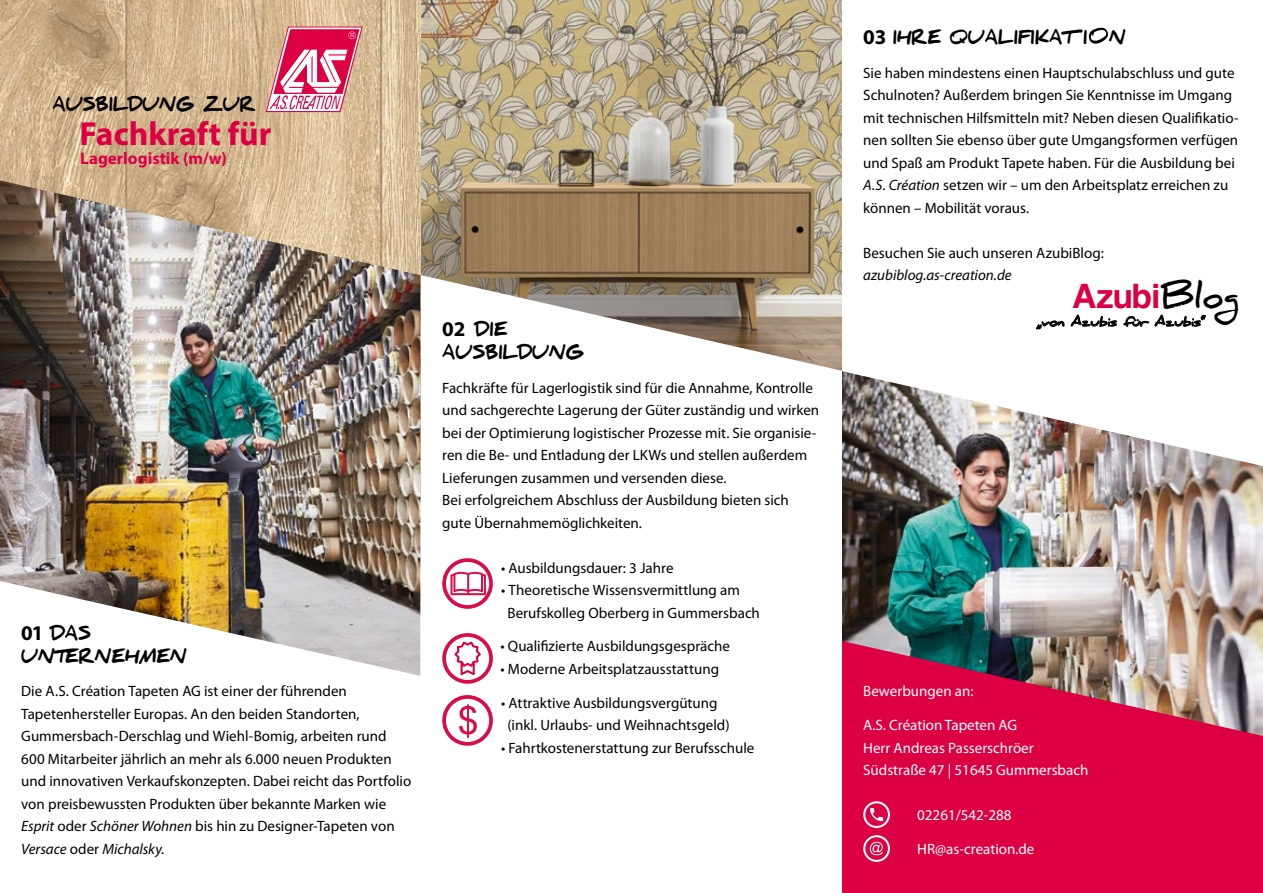
<style>
.page{position:relative;width:1263px;height:893px;background:#fff}
.page>*{position:absolute;margin:0;border:0;box-sizing:border-box;transform-origin:0 0}
.t1{font:700 33.75px "Helvetica";letter-spacing:-.025em;color:#dc0043}
.t2{font:700 33.45px "Myriad Pro";color:#dc0043}
.t3{font:700 16.95px "Myriad Pro";color:#dc0043}
.t4{font:900 16.5px/22.5px "Daniel";color:#000}
.t5{font:15px/22.5px "Myriad Pro";color:#000}
.t6{font:15px/22.5px "Myriad Pro";color:#fff}
.t7{font:italic 15px "Myriad Pro";color:#000}
.t8{font:700 13.05px "Daniel";color:#000}
.s1{font-family:"Myriad Pro";font-weight:700;font-size:21px}
.s2{font-style:italic}
.s3{font-family:"Daniel";color:#000}
</style>
<div class="page">
<img style="left:0;top:0;width:421px;height:499px">
<div style="left:842px;top:736px;width:421px;height:157px;background:#dc0043"></div>
<div style="left:863px;top:801px;width:27px;height:27px;border:2px solid #fff;border-radius:50%"></div>
<svg style="left:870px;top:794px;width:22px;height:27px"></svg>
<div style="left:863px;top:835px;width:27px;height:27px;border:2px solid #fff;border-radius:50%"></div>
<svg style="left:870px;top:840px;width:22px;height:20px"></svg>
<img style="left:0;top:180px;width:420px;height:496px">
<img style="left:842px;top:371px;width:421px;height:365px">
<img style="left:421px;top:0;width:421px;height:371px">
<svg style="left:1035px;top:314px;width:82px;height:16px"></svg>
<svg style="left:1123px;top:314px;width:83px;height:13px"></svg>
<svg style="left:1089px;top:28px;width:19px;height:16px"></svg>
<svg style="left:266px;top:27px;width:97px;height:85px"></svg>
<div style="left:442px;top:695px;width:51px;height:51px;border:4px solid #d90c45;border-radius:50%"></div>
<svg style="left:459px;top:704px;width:18px;height:34px"></svg>
<div style="left:442px;top:558px;width:51px;height:51px;border:4px solid #d90c45;border-radius:50%"></div>
<svg style="left:450px;top:572px;width:36px;height:23px"></svg>
<div style="left:442px;top:633px;width:51px;height:51px;border:4px solid #d90c45;border-radius:50%"></div>
<svg style="left:454px;top:641px;width:27px;height:34px"></svg>
<p class="t4" style="left:53px;top:94px;width:204px">AUSBILDUNG ZUR</p>
<h2 class="t2" style="left:80px;top:112px;width:193px">Fachkraft für</h2>
<p class="t3" style="left:80px;top:147px;width:148px">Lagerlogistik (m/w)</p>
<p class="t4" style="left:21px;top:623px;width:167px"><span class="s1">01</span> DAS<br>UNTERNEHMEN</p>
<p class="t5" style="left:21px;top:680px;width:392px">Die A.S. Création Tapeten AG ist einer der führenden Tapetenhersteller Europas. An den beiden Standorten, Gummersbach-Derschlag und Wiehl-Bomig, arbeiten rund 600 Mitarbeiter jährlich an mehr als 6.000 neuen Produkten und innovativen Verkaufskonzepten. Dabei reicht das Portfolio von preisbewussten Produkten über bekannte Marken wie <span class="s2">Esprit</span> oder <span class="s2">Schöner Wohnen</span> bis hin zu Designer-Tapeten von <span class="s2">Versace</span> oder <span class="s2">Michalsky.</span></p>
<p class="t4" style="left:442px;top:319px;width:143px"><span class="s1">02</span> DIE<br>AUSBILDUNG</p>
<p class="t5" style="left:442px;top:377px;width:378px">Fachkräfte für Lagerlogistik sind für die Annahme, Kontrolle und sachgerechte Lagerung der Güter zuständig und wirken bei der Optimierung logistischer Prozesse mit. Sie organisie&shy;ren die Be- und Entladung der LKWs und stellen außerdem Lieferungen zusammen und versenden diese.<br>Bei erfolgreichem Abschluss der Ausbildung bieten sich gute Übernahmemöglichkeiten.</p>
<p class="t5" style="left:501px;top:557px;width:174px">• Ausbildungsdauer: 3 Jahre</p>
<p class="t5" style="left:507px;top:579px;width:254px;text-indent:-6px">• Theoretische Wissensvermittlung am<br>Berufskolleg Oberberg in Gummersbach</p>
<p class="t5" style="left:500px;top:635px;width:231px">• Qualifizierte Ausbildungsgespräche</p>
<p class="t5" style="left:500px;top:658px;width:220px">• Moderne Arbeitsplatzausstattung</p>
<p class="t5" style="left:507px;top:692px;width:224px;text-indent:-6px">• Attraktive Ausbildungsvergütung (inkl. Urlaubs- und Weihnachtsgeld)</p>
<p class="t5" style="left:501px;top:737px;width:255px">• Fahrtkostenerstattung zur Berufsschule</p>
<p class="t4" style="left:863px;top:27px;width:226px"><span class="s1">03</span> IHRE QUALIFIKATI</p>
<p class="t4" style="left:1109px;top:27px;width:18px">N</p>
<p class="t5" style="left:863px;top:62px;width:377px">Sie haben mindestens einen Hauptschulabschluss und gute Schulnoten? Außerdem bringen Sie Kenntnisse im Umgang mit technischen Hilfsmitteln mit? Neben diesen Qualifikatio&shy;nen sollten Sie ebenso über gute Umgangsformen verfügen und Spaß am Produkt Tapete haben. Für die Ausbildung bei <span class="s2">A.S. Création</span> setzen wir – um den Arbeitsplatz erreichen zu können – Mobilität voraus.</p>
<p class="t5" style="left:863px;top:242px;width:242px">Besuchen Sie auch unseren AzubiBlog:</p>
<p class="t7" style="left:863px;top:267px;width:150px">azubiblog.as-creation.de</p>
<h1 class="t1" style="left:1072px;top:275px;width:170px">Azubi<span class="s3">Blog</span></h1>
<p class="t8" style="left:1037px;top:314px;width:170px">„von Azubis für Azubis“</p>
<p class="t6" style="left:863px;top:680px;width:112px">Bewerbungen an:</p>
<p class="t6" style="left:863px;top:714px;width:227px">A.S. Création Tapeten AG<br>Herr Andreas Passerschröer<br>Südstraße 47 | 51645 Gummersbach</p>
<p class="t6" style="left:917px;top:804px;width:96px">02261/542-288</p>
<p class="t6" style="left:917px;top:838px;width:119px">HR@as-creation.de</p>
</div>
